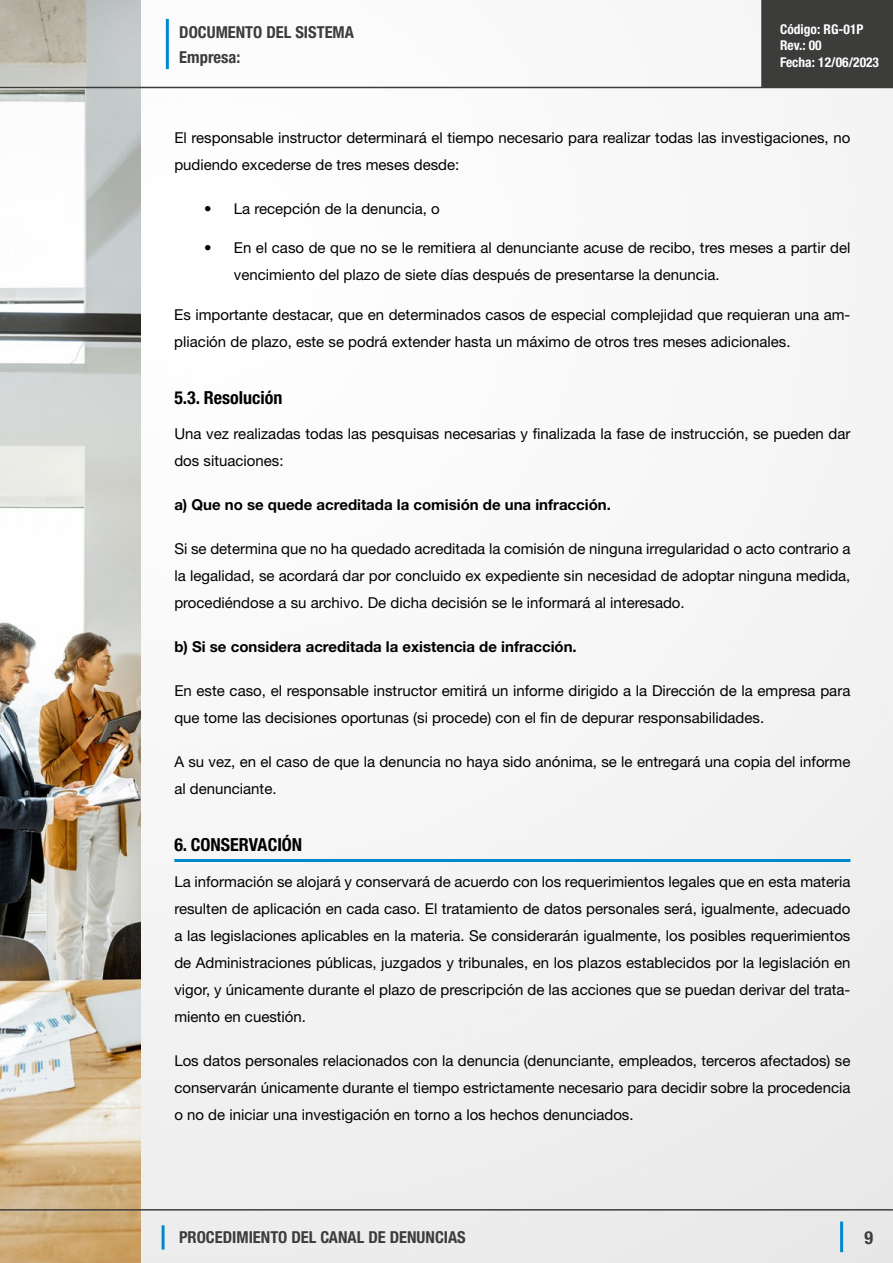
<style>
.page{position:relative;width:893px;height:1263px;background:#fff}
.page>*{position:absolute;margin:0;border:0;box-sizing:border-box;transform-origin:0 0}
.t1{font:700 condensed 18px "Helvetica Neue LT Std";color:#000}
.t2{font:700 condensed 18px "Helvetica Neue LT Std";color:#3c3c3b}
.t3{font:700 condensed 16.5px "Helvetica Neue LT Std";color:#3c3c3b}
.t4{font:15px/27px "Helvetica Neue LT Std";color:#000}
.t5{font:700 15px "Helvetica Neue LT Std";color:#000}
.t6{font:700 condensed 13.5px/16.2px "Helvetica Neue LT Std";color:#fff}
</style>
<div class="page">
<img style="left:140px;top:0;width:753px;height:1263px">
<img style="left:0;top:0;width:140px;height:1263px">
<div style="left:762px;top:0;width:131px;height:87px;background:#3c3c3b"></div>
<hr style="left:761px;top:0;width:2px;height:87px;background:#3c3c3b">
<hr style="left:162px;top:1225px;width:3px;height:24px;background:#08c">
<hr style="left:0;top:1209px;width:893px;height:1px;background:#3c3c3b">
<hr style="left:0;top:87px;width:893px;height:1px;background:#3c3c3b">
<hr style="left:840px;top:1221px;width:3px;height:31px;background:#08c">
<hr style="left:166px;top:19px;width:3px;height:50px;background:#08c">
<hr style="left:174px;top:859px;width:676px;height:3px;background:#08c">
<p class="t3" style="left:179px;top:22px;width:176px">DOCUMENTO DEL SISTEMA</p>
<p class="t3" style="left:179px;top:47px;width:63px">Empresa:</p>
<p class="t6" style="left:780px;top:21px;width:101px">Código: RG-01P<br>Rev.: 00<br>Fecha: 12/06/2023</p>
<p class="t4" style="left:174px;top:123px;width:678px">El responsable instructor determinará el tiempo necesario para realizar todas las investigaciones, no pudiendo excederse de tres meses desde:</p>
<p class="t4" style="left:204px;top:194px;width:237px">• La recepción de la denuncia, o</p>
<p class="t4" style="left:234px;top:234px;width:618px;text-indent:-30px">• En el caso de que no se le remitiera al denunciante acuse de recibo, tres meses a partir del vencimiento del plazo de siete días después de presentarse la denuncia.</p>
<p class="t4" style="left:174px;top:301px;width:678px">Es importante destacar, que en determinados casos de especial complejidad que requieran una am&shy;pliación de plazo, este se podrá extender hasta un máximo de otros tres meses adicionales.</p>
<p class="t1" style="left:174px;top:387px;width:110px">5.3. Resolución</p>
<p class="t4" style="left:174px;top:420px;width:678px">Una vez realizadas todas las pesquisas necesarias y finalizada la fase de instrucción, se pueden dar dos situaciones:</p>
<p class="t5" style="left:174px;top:496px;width:438px">a) Que no se quede acreditada la comisión de una infracción.</p>
<p class="t4" style="left:174px;top:535px;width:678px;text-align:justify">Si se determina que no ha quedado acreditada la comisión de ninguna irregularidad o acto contrario a la legalidad, se acordará dar por concluido ex expediente sin necesidad de adoptar ninguna medida, procediéndose a su archivo. De dicha decisión se le informará al interesado.</p>
<p class="t5" style="left:174px;top:638px;width:404px">b) Si se considera acreditada la existencia de infracción.</p>
<p class="t4" style="left:174px;top:677px;width:677px">En este caso, el responsable instructor emitirá un informe dirigido a la Dirección de la empresa para que tome las decisiones oportunas (si procede) con el fin de depurar responsabilidades.</p>
<p class="t4" style="left:174px;top:748px;width:678px">A su vez, en el caso de que la denuncia no haya sido anónima, se le entregará una copia del informe al denunciante.</p>
<p class="t1" style="left:174px;top:834px;width:129px">6. CONSERVACIÓN</p>
<p class="t4" style="left:174px;top:868px;width:678px;text-align:justify">La información se alojará y conservará de acuerdo con los requerimientos legales que en esta materia resulten de aplicación en cada caso. El tratamiento de datos personales será, igualmente, adecuado a las legislaciones aplicables en la materia. Se considerarán igualmente, los posibles requerimientos de Administraciones públicas, juzgados y tribunales, en los plazos establecidos por la legislación en vigor, y únicamente durante el plazo de prescripción de las acciones que se puedan derivar del trata&shy;miento en cuestión.</p>
<p class="t4" style="left:174px;top:1047px;width:678px;text-align:justify">Los datos personales relacionados con la denuncia (denunciante, empleados, terceros afectados) se conservarán únicamente durante el tiempo estrictamente necesario para decidir sobre la procedencia o no de iniciar una investigación en torno a los hechos denunciados.</p>
<p class="t3" style="left:179px;top:1227px;width:288px">PROCEDIMIENTO DEL CANAL DE DENUNCIAS</p>
<p class="t2" style="left:865px;top:1226px;width:10px">9</p>
</div>
